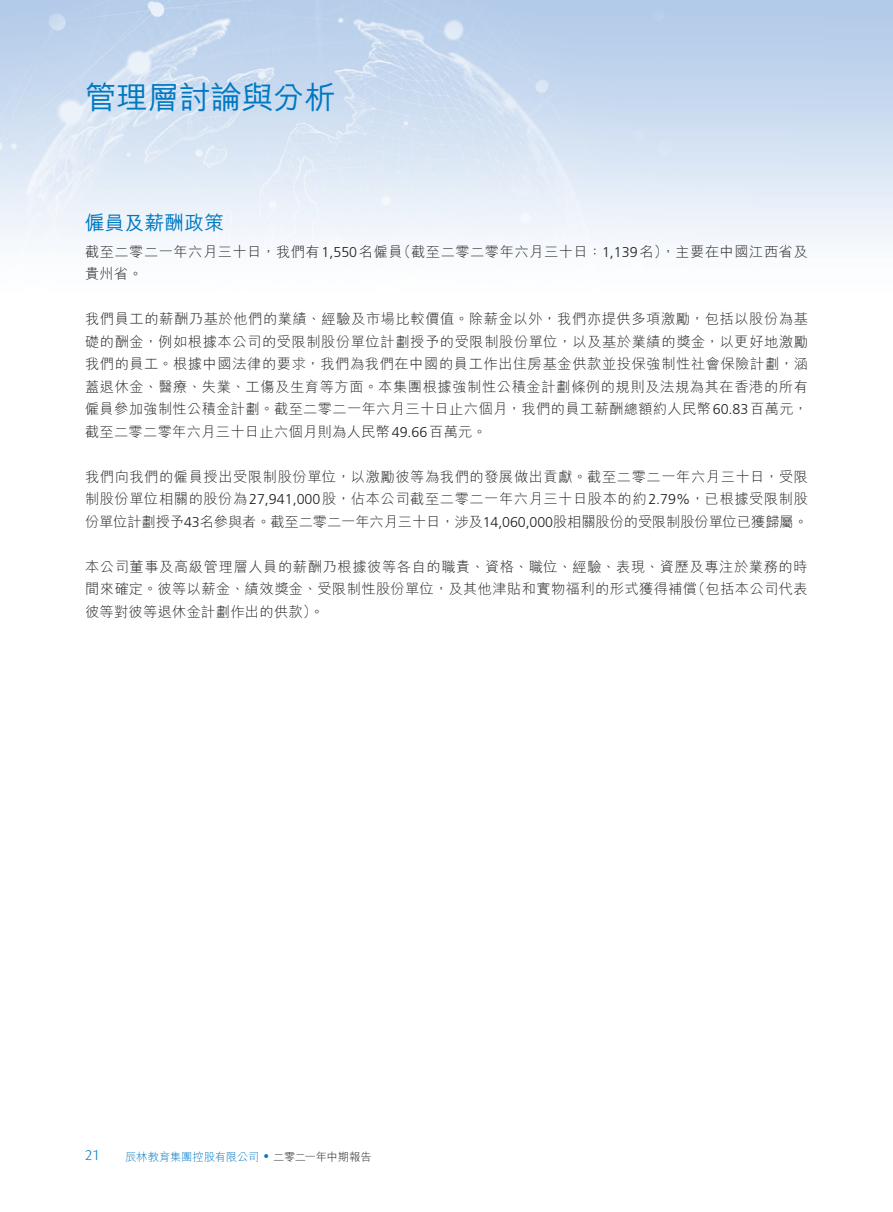
<style>
.page{position:relative;width:893px;height:1212px;background:#fff}
.page>*{position:absolute;margin:0;border:0;box-sizing:border-box;transform-origin:0 0}
.t1{font:500 31.5px "M Hei HK";letter-spacing:-.005em;color:#0079c2}
._01_H1{font:500 19.5px "M Hei HK";letter-spacing:.02em;color:#0079c2}
.t2{font:300 16.5px "Cronos Pro";color:#0079c2}
._00_txt{font:300 14.25px/22.5px "M Hei HK";letter-spacing:.03em;color:#231f20}
.t3{font:300 11.25px "M Hei HK";letter-spacing:-.01em;color:#0079c2}
.s1{font-family:"Frutiger LT Std"}
.s2{color:#231f20}
</style>
<div class="page">
<img style="left:0;top:0;width:893px;height:247px">
<h1 class="t1" style="left:85px;top:74px;width:252px">管理層討論與分析</h1>
<p class="_01_H1" style="left:85px;top:209px;width:140px">僱員及薪酬政策</p>
<p class="_00_txt" style="left:397px;top:240px;width:412px">（截至二零二零年六月三十日：<span class="s1">1,139</span>名，）主要在中國江西省及</p>
<p class="_00_txt" style="left:85px;top:240px;width:319px">截至二零二一年六月三十日，我們有<span class="s1">1,550</span>名僱員貴州省。</p>
<p class="_00_txt" style="left:85px;top:308px;width:725px;text-align:justify">我們員工的薪酬乃基於他們的業績、經驗及市場比較價值。除薪金以外，我們亦提供多項激勵，包括以股份為基礎的酬金，例如根據本公司的受限制股份單位計劃授予的受限制股份單位，以及基於業績的獎金，以更好地激勵我們的員工。根據中國法律的要求，我們為我們在中國的員工作出住房基金供款並投保強制性社會保險計劃，涵蓋退休金、醫療、失業、工傷及生育等方面。本集團根據強制性公積金計劃條例的規則及法規為其在香港的所有僱員參加強制性公積金計劃。截至二零二一年六月三十日止六個月，我們的員工薪酬總額約人民幣<span class="s1">60.83</span>百萬元，截至二零二零年六月三十日止六個月則為人民幣<span class="s1">49.66</span>百萬元。</p>
<p class="_00_txt" style="left:85px;top:465px;width:725px;text-align:justify">我們向我們的僱員授出受限制股份單位，以激勵彼等為我們的發展做出貢獻。截至二零二一年六月三十日，受限制股份單位相關的股份為<span class="s1">27,941,000</span>股，佔本公司截至二零二一年六月三十日股本的約<span class="s1">2.79%</span>，已根據受限制股份單位計劃授予<span class="s1">43</span>名參與者。截至二零二一年六月三十日，涉及<span class="s1">14,060,000</span>股相關股份的受限制股份單位已獲歸屬。</p>
<p class="_00_txt" style="left:85px;top:555px;width:724px;text-align:right">本公司董事及高級管理層人員的薪酬乃根據彼等各自的職責、資格、職位、經驗、表現、資歷及專注於業務的時（包括本公司代表</p>
<p class="_00_txt" style="left:85px;top:578px;width:614px">間來確定。彼等以薪金、績效獎金、受限制性股份單位，及其他津貼和實物福利的形式獲得補償彼等對彼等退休金計劃作出的供款。(</p>
<p class="t2" style="left:85px;top:1145px;width:16px">21</p>
<p class="t3" style="left:125px;top:1151px;width:248px">辰林教育集團控股有限公司 <span class="s1">•</span> <span class="s2">二零二一年中期報告</span></p>
</div>
